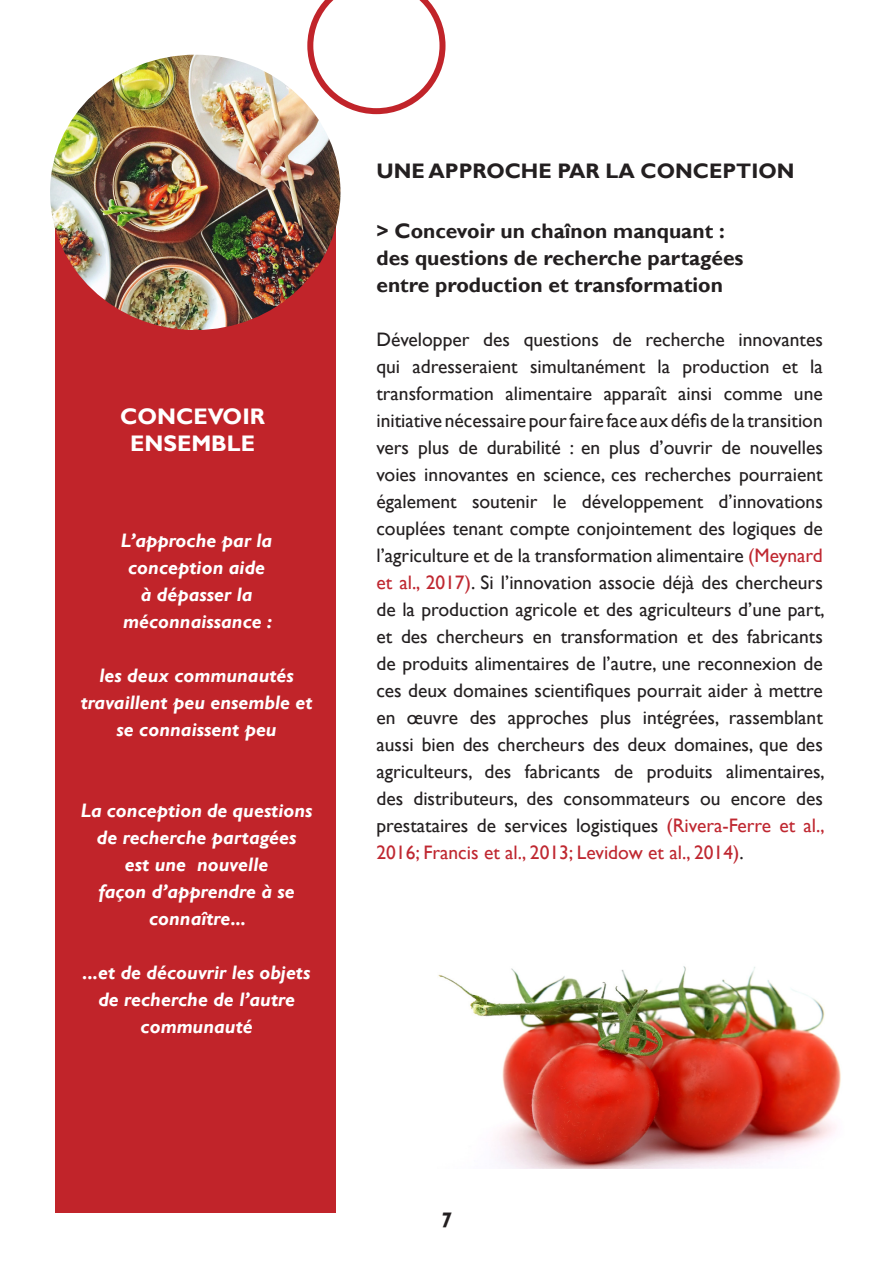
<style>
.page{position:relative;width:893px;height:1263px;background:#fff}
.page>*{position:absolute;margin:0;border:0;box-sizing:border-box;transform-origin:0 0}
.t1{font:700 22.5px "Gill Sans";color:#fff}
.t2{font:700 21px "Gill Sans";color:#231f20}
.t3{font:italic 700 21px "Gill Sans";color:#231f20}
.t4{font:19.5px/27px "Gill Sans";color:#231f20;text-align:justify}
.t5{font:italic 700 19.5px/27px "Gill Sans";color:#fff;text-align:center}
.s1{color:#bf2730}
</style>
<div class="page">
<svg style="left:307px;top:0;width:138px;height:114px"></svg>
<div style="left:55px;top:175px;width:281px;height:1037px;background:#c1242a"></div>
<img style="left:50px;top:55px;width:290px;height:275px">
<img style="left:438px;top:966px;width:403px;height:203px">
<p class="t1" style="left:120px;top:403px;width:146px">CONCEVOIR</p>
<p class="t1" style="left:130px;top:430px;width:126px">ENSEMBLE</p>
<p class="t5" style="left:121px;top:528px;width:153px">L’approche par la conception aide</p>
<p class="t5" style="left:123px;top:582px;width:151px">à dépasser la méconnaissance :</p>
<p class="t5" style="left:81px;top:663px;width:233px">les deux communautés travaillent peu ensemble et se connaissent peu</p>
<p class="t5" style="left:81px;top:798px;width:233px">La conception de questions de recherche partagées<br>est une nouvelle<br>façon d’apprendre à se connaître...</p>
<p class="t5" style="left:83px;top:960px;width:229px">...et de découvrir les objets de recherche de l’autre communauté</p>
<p class="t2" style="left:376px;top:158px;width:419px">UNE APPROCHE PAR LA CONCEPTION</p>
<p class="t2" style="left:376px;top:218px;width:350px">&gt; Concevoir un chaînon manquant :</p>
<p class="t2" style="left:376px;top:245px;width:369px">des questions de recherche partagées</p>
<p class="t2" style="left:376px;top:272px;width:348px">entre production et transformation</p>
<p class="t4" style="left:376px;top:326px;width:450px">Développer des questions de recherche innovantes qui adresseraient simultanément la production et la transformation alimentaire apparaît ainsi comme une initiative nécessaire pour faire face aux défis de la transition vers plus de durabilité : en plus d’ouvrir de nouvelles voies innovantes en science, ces recherches pourraient également soutenir le développement d’innovations couplées tenant compte conjointement des logiques de l’agriculture et de la transformation alimentaire <span class="s1">(Meynard et al., 2017)</span>. Si l’innovation associe déjà des chercheurs de la production agricole et des agriculteurs d’une part, et des chercheurs en transformation et des fabricants de produits alimentaires de l’autre, une reconnexion de ces deux domaines scientifiques pourrait aider à mettre en œuvre des approches plus intégrées, rassemblant aussi bien des chercheurs des deux domaines, que des agriculteurs, des fabricants de produits alimentaires, des distributeurs, des consommateurs ou encore des prestataires de services logistiques <span class="s1">(Rivera-Ferre et al., 2016; Francis et al., 2013; Levidow et al., 2014)</span>.</p>
<p class="t3" style="left:441px;top:1208px;width:13px">7</p>
</div>
